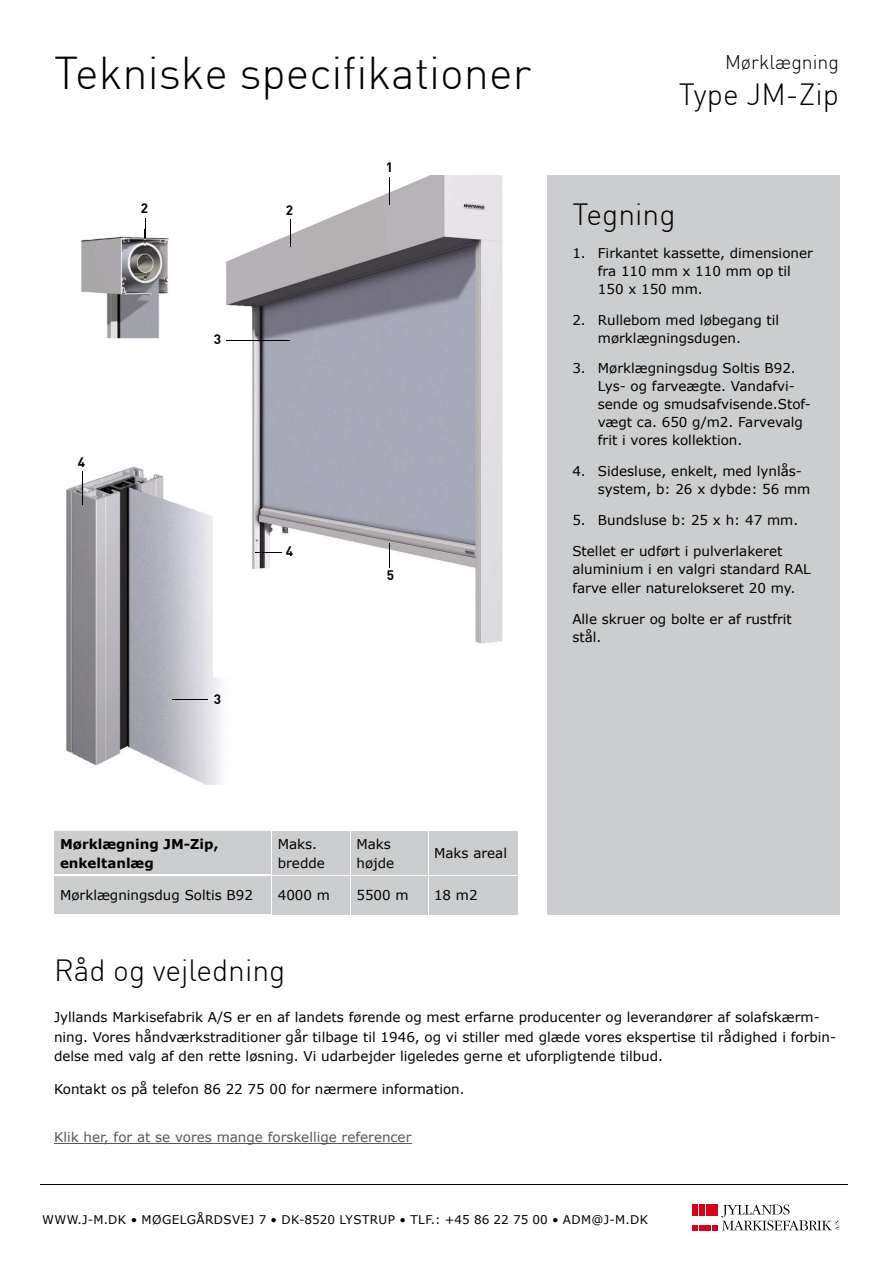
<style>
.page{position:relative;width:893px;height:1263px;background:#fff}
.page>*{position:absolute;margin:0;border:0;box-sizing:border-box;transform-origin:0 0}
.t1{font:300 45px "DIN";color:#000}
.t2{font:300 30px "DIN";color:#000}
.t3{font:300 19.5px "DIN";color:#000}
.t4{font:13.5px/18px "Verdana";color:#000}
.t5{font:13.5px "Verdana";color:#58585a}
.t6{font:700 13.5px/19.5px "Verdana";color:#000}
.t7{font:700 13.5px "DIN";color:#000}
.t8{font:12px "Verdana";letter-spacing:.035em;color:#000}
</style>
<div class="page">
<hr style="left:40px;top:1184px;width:808px;height:1px;background:#000">
<div style="left:547px;top:175px;width:292px;height:740px;background:#cccdce"></div>
<hr style="left:54px;top:1143px;width:357px;height:1px;background:#58585a">
<svg style="left:693px;top:1204px;width:146px;height:26px"></svg>
<div style="left:54px;top:831px;width:464px;height:84px;background:#cccdce"></div>
<hr style="left:271px;top:831px;width:1px;height:44px;background:#fff">
<hr style="left:271px;top:876px;width:1px;height:39px;background:#fff">
<hr style="left:54px;top:875px;width:217px;height:1px;background:#fff">
<hr style="left:54px;top:914px;width:217px;height:2px;background:#fff">
<hr style="left:271px;top:875px;width:79px;height:1px;background:#fff">
<hr style="left:350px;top:831px;width:1px;height:44px;background:#fff">
<hr style="left:428px;top:831px;width:1px;height:44px;background:#fff">
<hr style="left:350px;top:875px;width:78px;height:1px;background:#fff">
<hr style="left:350px;top:876px;width:1px;height:39px;background:#fff">
<hr style="left:428px;top:875px;width:90px;height:1px;background:#fff">
<hr style="left:428px;top:876px;width:1px;height:39px;background:#fff">
<img style="left:66px;top:466px;width:155px;height:318px">
<img style="left:214px;top:176px;width:289px;height:501px">
<hr style="left:82px;top:471px;width:1px;height:34px;background:#000">
<svg style="left:290px;top:220px;width:1px;height:27px"></svg>
<svg style="left:390px;top:177px;width:1px;height:27px"></svg>
<svg style="left:390px;top:544px;width:1px;height:24px"></svg>
<hr style="left:226px;top:340px;width:64px;height:1px;background:#000">
<hr style="left:173px;top:699px;width:35px;height:1px;background:#000">
<svg style="left:255px;top:552px;width:27px;height:1px"></svg>
<img style="left:81px;top:230px;width:88px;height:108px">
<svg style="left:145px;top:218px;width:1px;height:27px"></svg>
<h1 class="t1" style="left:54px;top:45px;width:479px">Tekniske specifikationer</h1>
<p class="t7" style="left:141px;top:200px;width:9px">2</p>
<p class="t7" style="left:78px;top:453px;width:9px">4</p>
<p class="t7" style="left:214px;top:331px;width:9px">3</p>
<p class="t7" style="left:286px;top:201px;width:9px">2</p>
<p class="t7" style="left:214px;top:690px;width:9px">3</p>
<p class="t7" style="left:286px;top:542px;width:9px">4</p>
<p class="t7" style="left:386px;top:158px;width:9px">1</p>
<p class="t7" style="left:387px;top:567px;width:9px">5</p>
<h3 class="t3" style="left:725px;top:50px;width:115px">Mørklægning</h3>
<h2 class="t2" style="left:679px;top:76px;width:162px">Type JM-Zip</h2>
<h2 class="t2" style="left:572px;top:195px;width:105px">Tegning</h2>
<p class="t4" style="left:598px;top:244px;width:217px;text-indent:-26px">1. Firkantet kassette, dimensioner fra 110 mm x 110 mm op til<br>150 x 150 mm.</p>
<p class="t4" style="left:598px;top:310px;width:183px;text-indent:-26px">2. Rullebom med løbegang til mørklægningsdugen.</p>
<p class="t4" style="left:598px;top:359px;width:215px;text-indent:-26px">3. Mørklægningsdug Soltis B92.<br>Lys- og farveægte. Vandafvi&shy;sende og smudsafvisende.Stof&shy;vægt ca. 650 g/m2. Farvevalg frit i vores kollektion.</p>
<p class="t4" style="left:598px;top:462px;width:214px;text-indent:-26px">4. Sidesluse, enkelt, med lynlås&shy;system, b: 26 x dybde: 56 mm</p>
<p class="t4" style="left:572px;top:511px;width:227px">5. Bundsluse b: 25 x h: 47 mm.</p>
<p class="t4" style="left:572px;top:541px;width:240px">Stellet er udført i pulverlakeret aluminium i en valgri standard RAL</p>
<p class="t4" style="left:572px;top:579px;width:224px">farve eller naturelokseret 20 my.</p>
<p class="t4" style="left:572px;top:610px;width:221px">Alle skruer og bolte er af rustfrit stål.</p>
<p class="t6" style="left:60px;top:833px;width:160px">Mørklægning JM-Zip, enkeltanlæg</p>
<p class="t4" style="left:278px;top:834px;width:49px;line-height:19.5px">Maks. bredde</p>
<p class="t4" style="left:356px;top:834px;width:39px;line-height:19.5px">Maks højde</p>
<p class="t4" style="left:434px;top:844px;width:75px">Maks areal</p>
<p class="t4" style="left:60px;top:886px;width:195px">Mørklægningsdug Soltis B92</p>
<p class="t4" style="left:278px;top:886px;width:54px">4000 m</p>
<p class="t4" style="left:356px;top:886px;width:54px">5500 m</p>
<p class="t4" style="left:434px;top:886px;width:45px">18 m2</p>
<h2 class="t2" style="left:54px;top:952px;width:233px">Råd og vejledning</h2>
<p class="t4" style="left:54px;top:1007px;width:784px;line-height:19.5px">Jyllands Markisefabrik A/S er en af landets førende og mest erfarne producenter og leverandører af solafskærm&shy;ning. Vores håndværkstraditioner går tilbage til 1946, og vi stiller med glæde vores ekspertise til rådighed i forbin&shy;delse med valg af den rette løsning. Vi udarbejder ligeledes gerne et uforpligtende tilbud.</p>
<p class="t4" style="left:54px;top:1079px;width:412px">Kontakt os på telefon 86 22 75 00 for nærmere information.</p>
<p class="t5" style="left:54px;top:1128px;width:359px">Klik her, for at se vores mange forskellige referencer</p>
<p class="t8" style="left:42px;top:1211px;width:607px">WWW.J-M.DK • MØGELGÅRDSVEJ 7 • DK-8520 LYSTRUP • TLF.: +45 86 22 75 00 • ADM@J-M.DK</p>
</div>
